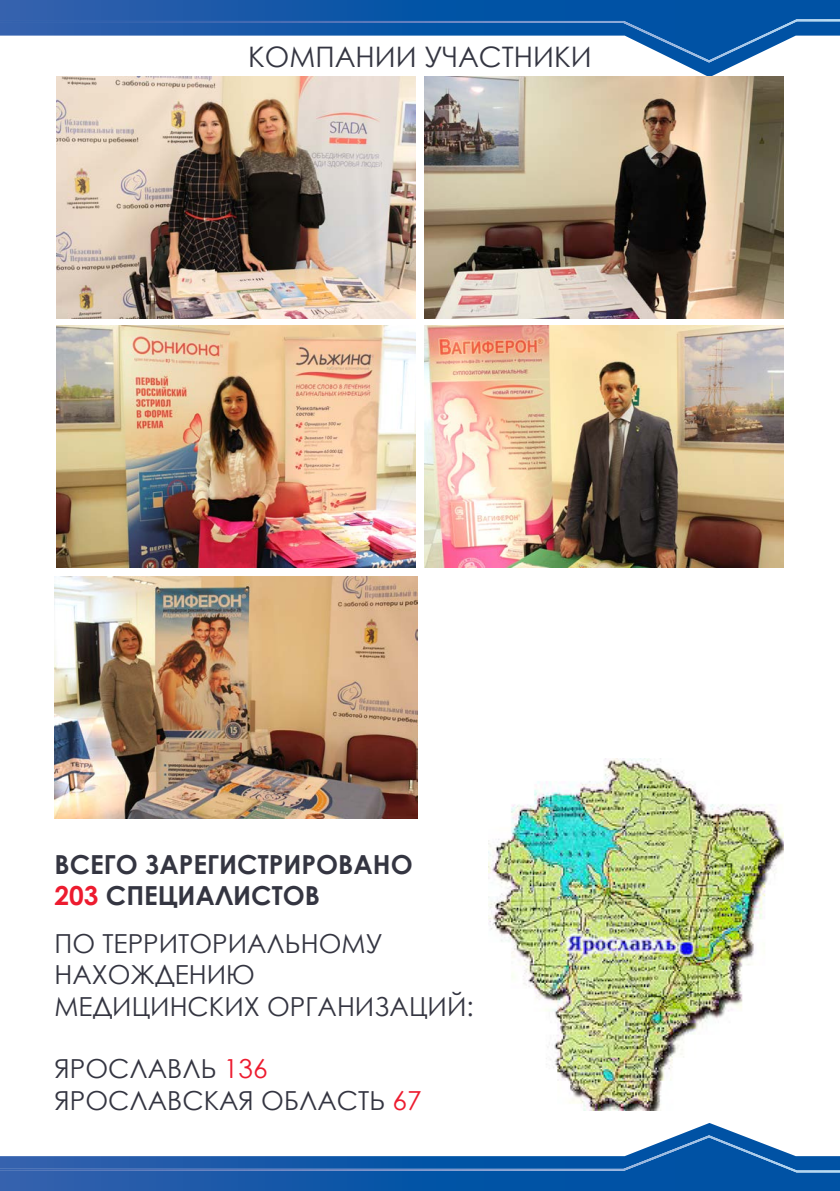
<style>
.page{position:relative;width:840px;height:1191px;background:#fff}
.page>*{position:absolute;margin:0;border:0;box-sizing:border-box;transform-origin:0 0}
.t1{font:28.2px "Century Gothic";color:#343541}
.t2{font:26.2px/31.4px "Century Gothic";color:#343541}
.t3{font:700 26.2px/31.4px "Century Gothic";color:#343541}
.t4{font:26.2px "Century Gothic";color:#ed1b2f}
.s1{color:#ed1b2f}
</style>
<div class="page">
<svg style="left:0;top:0;width:839px;height:77px"></svg>
<img style="left:0;top:19px;width:839px;height:44px">
<svg style="left:0;top:1123px;width:839px;height:68px"></svg>
<img style="left:0;top:1135px;width:839px;height:37px">
<img style="left:57px;top:77px;width:358px;height:241px">
<img style="left:424px;top:77px;width:358px;height:241px">
<img style="left:57px;top:326px;width:358px;height:242px">
<img style="left:424px;top:326px;width:358px;height:242px">
<img style="left:54px;top:577px;width:363px;height:242px">
<img style="left:488px;top:758px;width:294px;height:352px">
<p class="t1" style="left:248px;top:37px;width:345px">КОМПАНИИ УЧАСТНИКИ</p>
<p class="t3" style="left:54px;top:847px;width:359px">ВСЕГО ЗАРЕГИСТРИРОВАНО<br><span class="s1">203</span> СПЕЦИАЛИСТОВ</p>
<p class="t2" style="left:54px;top:927px;width:420px">ПО ТЕРРИТОРИАЛЬНОМУ<br>НАХОЖДЕНИЮ<br>МЕДИЦИНСКИХ ОРГАНИЗАЦИЙ:</p>
<p class="t2" style="left:54px;top:1052px;width:35px">Ярославль</p>
<p class="t4" style="left:224px;top:1050px;width:45px">136</p>
<p class="t2" style="left:54px;top:1084px;width:35px">Ярославская</p>
<p class="t2" style="left:261px;top:1084px;width:19px">область</p>
<p class="t4" style="left:392px;top:1082px;width:31px">67</p>
</div>
